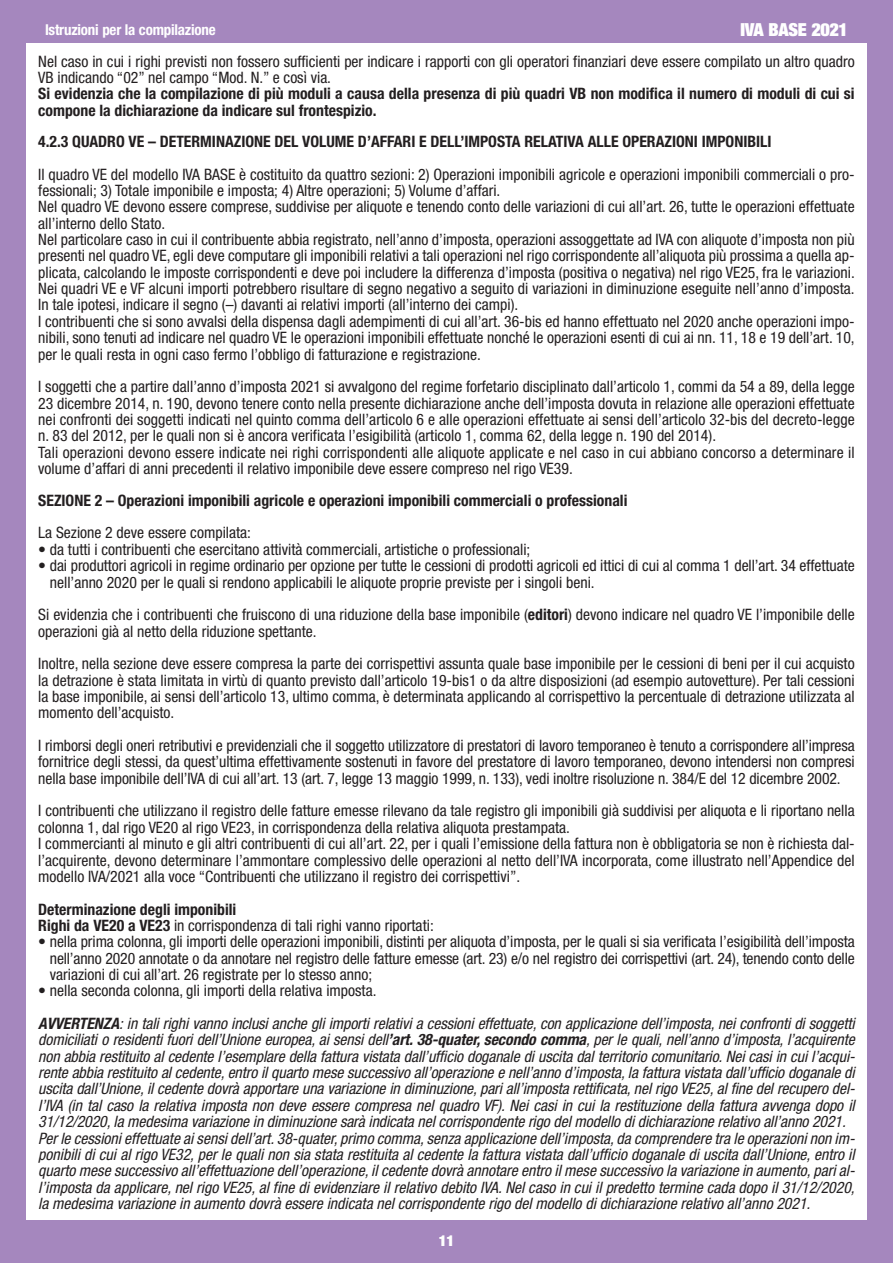
<style>
.page{position:relative;width:893px;height:1263px;background:#fff}
.page>*{position:absolute;margin:0;border:0;box-sizing:border-box;transform-origin:0 0}
.t1{font:900 expanded 18px "Helvetica Neue";letter-spacing:-.015em;color:#fff}
.t2{font:condensed 15.75px/16.4px "Helvetica Neue";color:#231f20}
.t3{font:italic condensed 15.75px/16.4px "Helvetica Neue";letter-spacing:-.005em;color:#231f20}
.t4{font:700 condensed 15.75px/16.4px "Helvetica Neue";color:#231f20}
.t5{font:700 condensed 15px "Helvetica Neue";letter-spacing:-.015em;color:#fff}
.t6{font:900 expanded 15px "Helvetica Neue";color:#fff}
.s1{font-weight:700}
.s2{font-weight:400}
.s3{font-style:normal}
</style>
<div class="page">
<div style="left:0;top:0;width:893px;height:43px;background:#a587be"></div>
<div style="left:0;top:40px;width:26px;height:1185px;background:#a587be"></div>
<div style="left:867px;top:39px;width:26px;height:1185px;background:#a587be"></div>
<div style="left:0;top:1220px;width:893px;height:42px;background:#a587be"></div>
<p class="t5" style="left:45px;top:24px;width:172px">Istruzioni per la compilazione</p>
<p class="t1" style="left:740px;top:24px;width:109px">IVA BASE 2021</p>
<p class="t2" style="left:38px;top:54px;width:818px">Nel caso in cui i righi previsti non fossero sufficienti per indicare i rapporti con gli operatori finanziari deve essere compilato un altro quadro<br>VB indicando “02” nel campo “Mod. N.” e così via.</p>
<p class="t4" style="left:38px;top:87px;width:818px">Si evidenzia che la compilazione di più moduli a causa della presenza di più quadri VB non modifica il numero di moduli di cui si compone la dichiarazione da indicare sul frontespizio.</p>
<p class="t4" style="left:38px;top:135px;width:735px">4.2.3 QUADRO VE – DETERMINAZIONE DEL VOLUME D’AFFARI E DELL’IMPOSTA RELATIVA ALLE OPERAZIONI IMPONIBILI</p>
<p class="t2" style="left:38px;top:167px;width:818px">Il quadro VE del modello IVA BASE è costituito da quattro sezioni: 2) Operazioni imponibili agricole e operazioni imponibili commerciali o pro&shy;fessionali; 3) Totale imponibile e imposta; 4) Altre operazioni; 5) Volume d’affari.<br>Nel quadro VE devono essere comprese, suddivise per aliquote e tenendo conto delle variazioni di cui all’art. 26, tutte le operazioni effettuate all’interno dello Stato.<br>Nel particolare caso in cui il contribuente abbia registrato, nell’anno d’imposta, operazioni assoggettate ad IVA con aliquote d’imposta non più presenti nel quadro VE, egli deve computare gli imponibili relativi a tali operazioni nel rigo corrispondente all’aliquota più prossima a quella ap&shy;plicata, calcolando le imposte corrispondenti e deve poi includere la differenza d’imposta (positiva o negativa) nel rigo VE25, fra le variazioni.<br>Nei quadri VE e VF alcuni importi potrebbero risultare di segno negativo a seguito di variazioni in diminuzione eseguite nell’anno d’imposta.<br>In tale ipotesi, indicare il segno (–) davanti ai relativi importi (all’interno dei campi).<br>I contribuenti che si sono avvalsi della dispensa dagli adempimenti di cui all’art. 36-bis ed hanno effettuato nel 2020 anche operazioni impo&shy;nibili, sono tenuti ad indicare nel quadro VE le operazioni imponibili effettuate nonché le operazioni esenti di cui ai nn. 11, 18 e 19 dell’art. 10, per le quali resta in ogni caso fermo l’obbligo di fatturazione e registrazione.</p>
<p class="t2" style="left:38px;top:380px;width:818px">I soggetti che a partire dall’anno d’imposta 2021 si avvalgono del regime forfetario disciplinato dall’articolo 1, commi da 54 a 89, della legge 23 dicembre 2014, n. 190, devono tenere conto nella presente dichiarazione anche dell’imposta dovuta in relazione alle operazioni effettuate nei confronti dei soggetti indicati nel quinto comma dell’articolo 6 e alle operazioni effettuate ai sensi dell’articolo 32-bis del decreto-legge n. 83 del 2012, per le quali non si è ancora verificata l’esigibilità (articolo 1, comma 62, della legge n. 190 del 2014).<br>Tali operazioni devono essere indicate nei righi corrispondenti alle aliquote applicate e nel caso in cui abbiano concorso a determinare il volume d’affari di anni precedenti il relativo imponibile deve essere compreso nel rigo VE39.</p>
<p class="t4" style="left:38px;top:494px;width:591px">SEZIONE 2 – Operazioni imponibili agricole e operazioni imponibili commerciali o professionali</p>
<p class="t2" style="left:38px;top:526px;width:214px">La Sezione 2 deve essere compilata:</p>
<p class="t2" style="left:38px;top:542px;width:494px">• da tutti i contribuenti che esercitano attività commerciali, artistiche o professionali;</p>
<p class="t2" style="left:50px;top:559px;width:806px;text-indent:-12px">• dai produttori agricoli in regime ordinario per opzione per tutte le cessioni di prodotti agricoli ed ittici di cui al comma 1 dell’art. 34 effettuate nell’anno 2020 per le quali si rendono applicabili le aliquote proprie previste per i singoli beni.</p>
<p class="t2" style="left:38px;top:608px;width:818px">Si evidenzia che i contribuenti che fruiscono di una riduzione della base imponibile (<span class="s1">editori</span>) devono indicare nel quadro VE l’imponibile delle operazioni già al netto della riduzione spettante.</p>
<p class="t2" style="left:38px;top:657px;width:818px;text-align:justify">Inoltre, nella sezione deve essere compresa la parte dei corrispettivi assunta quale base imponibile per le cessioni di beni per il cui acquisto la detrazione è stata limitata in virtù di quanto previsto dall’articolo 19-bis1 o da altre disposizioni (ad esempio autovetture). Per tali cessioni la base imponibile, ai sensi dell’articolo 13, ultimo comma, è determinata applicando al corrispettivo la percentuale di detrazione utilizzata al momento dell’acquisto.</p>
<p class="t2" style="left:38px;top:739px;width:818px;text-align:justify">I rimborsi degli oneri retributivi e previdenziali che il soggetto utilizzatore di prestatori di lavoro temporaneo è tenuto a corrispondere all’impresa fornitrice degli stessi, da quest’ultima effettivamente sostenuti in favore del prestatore di lavoro temporaneo, devono intendersi non compresi nella base imponibile dell’IVA di cui all’art. 13 (art. 7, legge 13 maggio 1999, n. 133), vedi inoltre risoluzione n. 384/E del 12 dicembre 2002.</p>
<p class="t2" style="left:38px;top:804px;width:818px">I contribuenti che utilizzano il registro delle fatture emesse rilevano da tale registro gli imponibili già suddivisi per aliquota e li riportano nella colonna 1, dal rigo VE20 al rigo VE23, in corrispondenza della relativa aliquota prestampata.<br>I commercianti al minuto e gli altri contribuenti di cui all’art. 22, per i quali l’emissione della fattura non è obbligatoria se non è richiesta dal&shy;l’acquirente, devono determinare l’ammontare complessivo delle operazioni al netto dell’IVA incorporata, come illustrato nell’Appendice del modello IVA/2021 alla voce “Contribuenti che utilizzano il registro dei corrispettivi”.</p>
<p class="t4" style="left:38px;top:902px;width:397px">Determinazione degli imponibili<br>Righi da VE20 a VE23 <span class="s2">in corrispondenza di tali righi vanno riportati:</span></p>
<p class="t2" style="left:50px;top:935px;width:806px;text-align:justify;text-indent:-12px">• nella prima colonna, gli importi delle operazioni imponibili, distinti per aliquota d’imposta, per le quali si sia verificata l’esigibilità dell’imposta nell’anno 2020 annotate o da annotare nel registro delle fatture emesse (art. 23) e/o nel registro dei corrispettivi (art. 24), tenendo conto delle variazioni di cui all’art. 26 registrate per lo stesso anno;</p>
<p class="t3" style="left:38px;top:976px;width:821px;line-height:32.7px"><span class="s3">• nella seconda colonna, gli importi della relativa imposta.<br></span><span class="s1">AVVERTENZA</span>: in tali righi vanno inclusi anche gli importi relativi a cessioni effettuate,con applicazione dell’imposta,nei confronti di soggetti</p>
<p class="t3" style="left:38px;top:1033px;width:821px">domiciliati o residenti fuori dell’Unione europea,ai sensi dell<span class="s1">’art.38-quater,secondo comma</span>,per le quali,nell’anno d’imposta,l’acquirente non abbia restituito al cedente l’esemplare della fattura vistata dall’ufficio doganale di uscita dal territorio comunitario.Nei casi in cui l’acqui&shy;rente abbia restituito alcedente,entro ilquarto mese successivo all’operazione e nell’anno d’imposta,la fattura vistata dall’ufficio doganale di uscita dall’Unione,ilcedente dovrà apportare una variazione in diminuzione,pariall’imposta rettificata,nelrigo VE25,alfine delrecupero del&shy;l’IVA (in tal caso la relativa imposta non deve essere compresa nel quadro VF). Nei casi in cui la restituzione della fattura avvenga dopo il 31/12/2020,la medesima variazione in diminuzione sarà indicata nelcorrispondente rigo delmodello didichiarazione relativo all’anno 2021.<br>Perle cessionieffettuate aisensidell’art.38-quater,primo comma,senza applicazione dell’imposta,da comprendere tra le operazioninon im&shy;ponibili di cui al rigo VE32,per le quali non sia stata restituita al cedente la fattura vistata dall’ufficio doganale di uscita dall’Unione,entro il quarto mese successivo all’effettuazione dell’operazione,ilcedente dovrà annotare entro ilmese successivo la variazione in aumento,parial&shy;l’imposta da applicare,nel rigo VE25,al fine di evidenziare il relativo debito IVA.Nel caso in cui il predetto termine cada dopo il 31/12/2020, la medesima variazione in aumento dovrà essere indicata nelcorrispondente rigo delmodello didichiarazione relativo all’anno 2021.</p>
<p class="t6" style="left:439px;top:1235px;width:17px">11</p>
</div>
